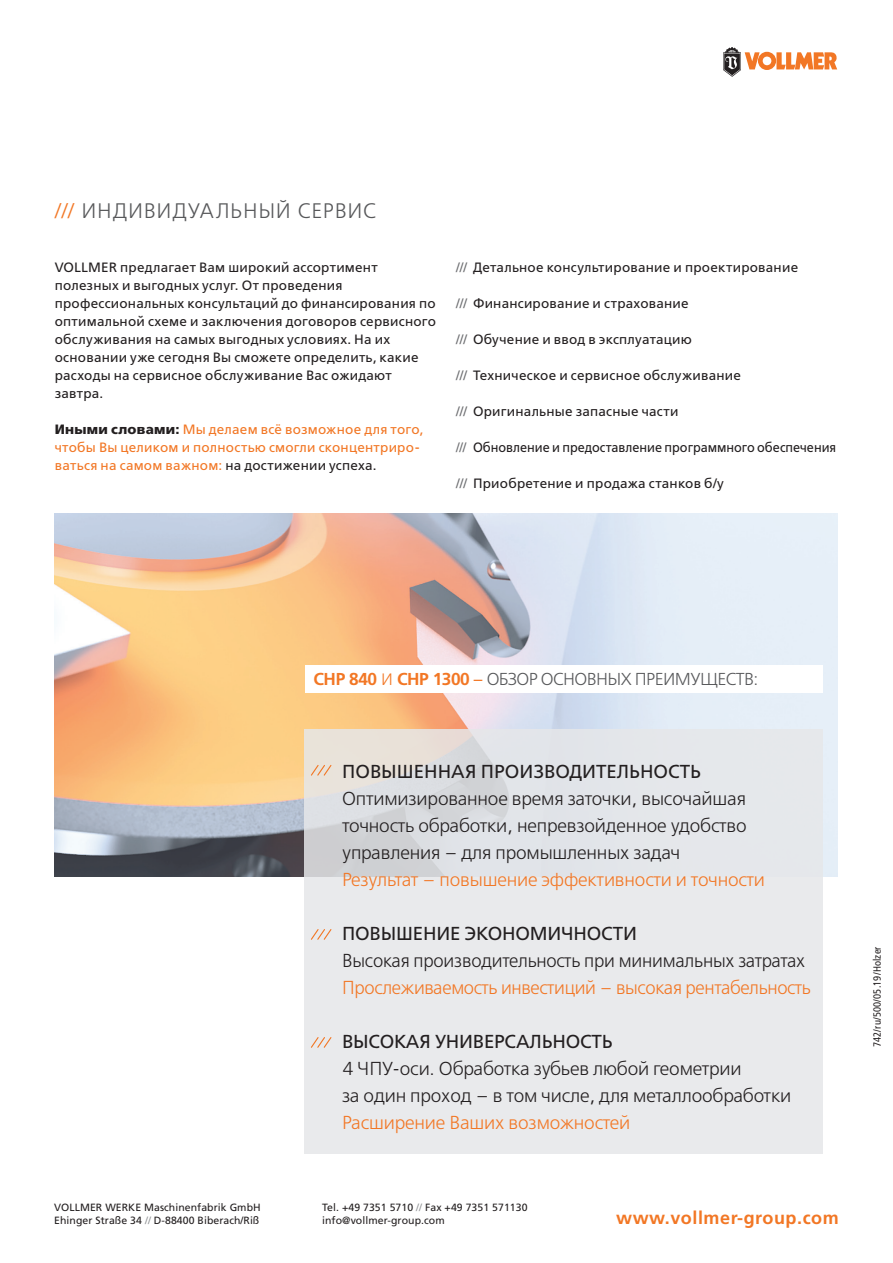
<style>
.page{position:relative;width:893px;height:1263px;background:#fff}
.page>*{position:absolute;margin:0;border:0;box-sizing:border-box;transform-origin:0 0}
.t1{font:300 21px "Free Set";letter-spacing:.03em;color:#57585a}
.Einf__Abs{font:300 18.75px/27px "Free Set";letter-spacing:-.01em;color:#231f20;text-align:justify}
.Einf__Abs-2{font:300 18.75px "Free Set";letter-spacing:-.02em;color:#f27725}
.Einf__Abs-3{font:18.75px "Free Set";letter-spacing:-.01em;color:#231f20}
.t2{font:700 18px "Frutiger LT";letter-spacing:.03em;color:#f27725}
.t3{font:300 17.25px "Free Set";letter-spacing:-.035em;color:#57585a}
.Einf__Abs-4{font:13.5px/18px "Free Set";letter-spacing:.015em;color:#231f20}
.Aufzählung_Fließtext{font:13.5px "Free Set";letter-spacing:.015em;color:#231f20}
.Einf__Abs-5{font:13.5px/18px "Free Set";letter-spacing:.015em;color:#f27725}
.Aufzählung_Fließtext-2{font:13.5px "Free Set";letter-spacing:-.005em;color:#231f20;scale:.94 1}
.t4{font:10.5px "Frutiger LT";letter-spacing:.005em;color:#231f20}
.Einf__Abs-6{font:condensed 10.5px "Frutiger LT";letter-spacing:.015em;color:#231f20}
.s1{font-family:"Frutiger LT";color:#f27725}
.s2{font-weight:700;color:#231f20}
.s3{color:#231f20}
.s4{color:#6c6d70}
.s5{color:#939598}
.s6{font-family:"Frutiger LT";font-weight:700;color:#f27725}
.s7{font-size:16.5px;color:#f27725}
.s8{font-family:"Frutiger LT";font-weight:400;color:#f27725}
</style>
<div class="page">
<img style="left:55px;top:513px;width:782px;height:363px">
<div style="left:305px;top:729px;width:518px;height:425px;background:#e6e7e9"></div>
<svg style="left:310px;top:764px;width:22px;height:13px"></svg>
<svg style="left:311px;top:929px;width:21px;height:11px"></svg>
<svg style="left:311px;top:1037px;width:21px;height:11px"></svg>
<div style="left:305px;top:665px;width:517px;height:27px;background:#fff"></div>
<svg style="left:723px;top:47px;width:114px;height:30px"></svg>
<p class="t1" style="left:55px;top:198px;width:322px"><span class="s1">///</span> ИНДИВИДУАЛЬНЫЙ СЕРВИС</p>
<p class="Einf__Abs-4" style="left:55px;top:258px;width:383px">VOLLMER предлагает Вам широкий ассортимент полезных и выгодных услуг. От проведения профессиональных консультаций до финансирования по оптимальной схеме и заключения договоров сервисного обслуживания на самых выгодных условиях. На их основании уже сегодня Вы сможете определить, какие расходы на сервисное обслуживание Вас ожидают завтра.</p>
<p class="Einf__Abs-5" style="left:55px;top:420px;width:370px"><span class="s2">Иными словами:</span> Мы делаем всё возможное для того, чтобы Вы целиком и полностью смогли сконцентриро&shy;ваться на самом важном: <span class="s3">на достижении успеха.</span></p>
<p class="Aufzählung_Fließtext" style="left:456px;top:258px;width:344px"><span class="s4">///</span> Детальное консультирование и проектирование</p>
<p class="Aufzählung_Fließtext" style="left:456px;top:294px;width:234px"><span class="s4">///</span> Финансирование и страхование</p>
<p class="Aufzählung_Fließtext" style="left:456px;top:330px;width:237px"><span class="s4">///</span> Обучение и ввод в эксплуатацию</p>
<p class="Aufzählung_Fließtext" style="left:456px;top:366px;width:286px"><span class="s4">///</span> Техническое и сервисное обслуживание</p>
<p class="Aufzählung_Fließtext" style="left:456px;top:402px;width:224px"><span class="s4">///</span> Оригинальные запасные части</p>
<p class="Aufzählung_Fließtext-2" style="left:456px;top:438px;width:406px"><span class="s4">///</span> Обновление и предоставление программного обеспечения</p>
<p class="Aufzählung_Fließtext" style="left:456px;top:474px;width:269px"><span class="s4">///</span> Приобретение и продажа станков б/у</p>
<p class="t4" style="left:54px;top:1201px;width:208px">VOLLMER WERKE Maschinenfabrik GmbH</p>
<p class="t4" style="left:54px;top:1214px;width:207px">Ehinger Straße 34 <span class="s5">//</span> D-88400 Biberach/Riß</p>
<p class="t3" style="left:314px;top:669px;width:446px"><span class="s6">CHP 840</span> <span class="s7">И</span> <span class="s6">CHP 1300</span> <span class="s8">–</span> ОБЗОР ОСНОВНЫХ ПРЕИМУЩЕСТВ:</p>
<p class="Einf__Abs-3" style="left:342px;top:759px;width:360px">ПОВЫШЕННАЯ ПРОИЗВОДИТЕЛЬНОСТЬ</p>
<p class="Einf__Abs" style="left:342px;top:785px;width:406px">Оптимизированное время заточки, высочайшая точность обработки, непревзойденное удобство управления – для промышленных задач</p>
<p class="Einf__Abs-2" style="left:342px;top:868px;width:424px">Результат – повышение эффективности и точности</p>
<p class="Einf__Abs-3" style="left:342px;top:921px;width:296px">ПОВЫШЕНИЕ ЭКОНОМИЧНОСТИ</p>
<p class="Einf__Abs" style="left:342px;top:947px;width:464px">Высокая производительность при минимальных затратах</p>
<p class="Einf__Abs-2" style="left:342px;top:976px;width:470px">Прослеживаемость инвестиций – высокая рентабельность</p>
<p class="Einf__Abs-3" style="left:342px;top:1029px;width:272px">ВЫСОКАЯ УНИВЕРСАЛЬНОСТЬ</p>
<p class="Einf__Abs" style="left:342px;top:1055px;width:451px">4 ЧПУ-оси. Обработка зубьев любой геометрии<br>за один проход – в том числе, для металлообработки</p>
<p class="Einf__Abs-2" style="left:342px;top:1111px;width:290px">Расширение Ваших возможностей</p>
<p class="t4" style="left:322px;top:1201px;width:207px">Tel. +49 7351 5710 <span class="s5">//</span> Fax +49 7351 571130</p>
<p class="t4" style="left:322px;top:1214px;width:124px">info@vollmer-group.com</p>
<p class="t2" style="left:616px;top:1207px;width:224px">www.vollmer-group.com</p>
<p class="Einf__Abs-6" style="left:871px;top:1047px;width:102px;rotate:-90deg">742/ru/500/05.19/Holzer</p>
</div>
